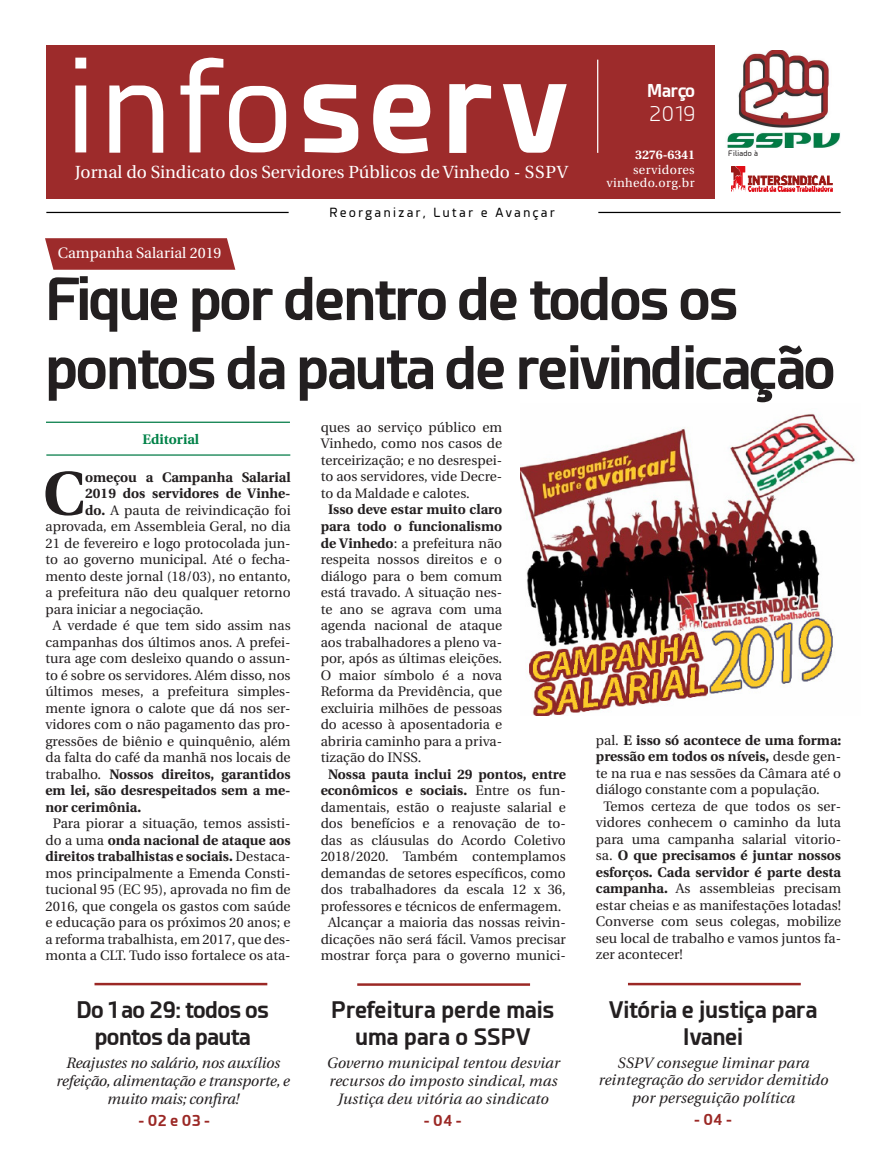
<style>
.page{position:relative;width:886px;height:1170px;background:#fff}
.page>*{position:absolute;margin:0;border:0;box-sizing:border-box;transform-origin:0 0}
.t1{font:125px "Esphimere";color:#fff}
.t2{font:700 61.5px "Heuristica";color:#231f20}
.t3{font:700 57.5px/69px "Esphimere";letter-spacing:-.03em;color:#231f20}
.t4{font:700 22.5px/27px "Esphimere";color:#231f20;text-align:center}
.t5{font:700 22.5px/27px "Esphimere";letter-spacing:-.02em;color:#231f20;text-align:center}
.t6{font:300 20px "Esphimere";color:#fff}
.t7{font:17.5px "Heuristica";color:#fff}
.t8{font:700 17.5px "Esphimere";letter-spacing:-.015em;color:#fff}
.t9{font:italic 15px/18px "Heuristica";letter-spacing:.01em;color:#231f20;text-align:center}
.t10{font:italic 15px/18px "Heuristica";letter-spacing:-.01em;color:#231f20;text-align:center}
.t11{font:15px "Heuristica";color:#fff}
.t12{font:700 15px "Esphimere";letter-spacing:.01em;color:#9b2825}
.t13{font:13.75px/16.5px "Heuristica";color:#231f20;text-align:justify}
.t14{font:700 13.75px "Heuristica";color:#231f20}
.t15{font:700 13.75px "Heuristica";color:#008248}
.t16{font:12.5px "Esphimere";letter-spacing:.2em;color:#000}
.t17{font:12.5px/12.5px "Heuristica";letter-spacing:.03em;color:#fff;text-align:right}
.t18{font:700 12.5px "Heuristica";letter-spacing:-.01em;color:#fff}
.t19{font:7.5px "Esphimere";letter-spacing:.03em;color:#231f20}
.s1{font-weight:700}
</style>
<div class="page">
<img style="left:521px;top:413px;width:336px;height:302px">
<img style="left:727px;top:50px;width:114px;height:98px">
<img style="left:731px;top:166px;width:101px;height:26px">
<hr style="left:46px;top:212px;width:243px;height:1px;background:#000">
<hr style="left:598px;top:212px;width:242px;height:1px;background:#000">
<hr style="left:46px;top:454px;width:244px;height:1px;background:#027b46">
<hr style="left:46px;top:421px;width:244px;height:2px;background:#027b46">
<hr style="left:94px;top:982px;width:173px;height:3px;background:#9b2825">
<hr style="left:357px;top:983px;width:173px;height:2px;background:#9b2825">
<hr style="left:628px;top:982px;width:173px;height:3px;background:#9b2825">
<div style="left:46px;top:45px;width:668px;height:153px;background:#9d2b2b"></div>
<svg style="left:45px;top:238px;width:190px;height:32px;background:#a23636"></svg>
<hr style="left:597px;top:60px;width:1px;height:93px;background:#fff">
<p class="t1" style="left:66px;top:37px;width:501px">info<span class="s1">serv</span></p>
<p class="t7" style="left:75px;top:158px;width:494px">Jornal do Sindicato dos Servidores Públicos de Vinhedo - SSPV</p>
<p class="t17" style="left:606px;top:164px;width:90px">servidores vinhedo.org.br</p>
<p class="t8" style="left:647px;top:80px;width:50px">Março</p>
<p class="t6" style="left:649px;top:102px;width:47px">2019</p>
<p class="t18" style="left:635px;top:145px;width:61px">3276-6341</p>
<p class="t11" style="left:58px;top:242px;width:165px">Campanha Salarial 2019</p>
<p class="t16" style="left:329px;top:205px;width:227px">Reorganizar, Lutar e Avançar</p>
<p class="t19" style="left:728px;top:149px;width:31px">Filiado à</p>
<p class="t3" style="left:45px;top:264px;width:792px">Fique por dentro de todos os pontos da pauta de reivindicação</p>
<p class="t15" style="left:143px;top:428px;width:58px">Editorial</p>
<p class="t2" style="left:43px;top:444px;width:44px">C</p>
<p class="t14" style="left:85px;top:466px;width:207px">omeçou a Campanha Salarial</p>
<p class="t14" style="left:85px;top:482px;width:207px">2019 dos servidores de Vinhe-</p>
<p class="t13" style="left:85px;top:502px;width:207px"><span class="s1">do.</span> A pauta de reivindicação foi</p>
<p class="t13" style="left:45px;top:518px;width:247px">aprovada, em Assembleia Geral, no dia</p>
<p class="t13" style="left:45px;top:535px;width:247px">21 de fevereiro e logo protocolada jun-</p>
<p class="t13" style="left:45px;top:551px;width:247px">to ao governo municipal. Até o fecha-</p>
<p class="t13" style="left:45px;top:568px;width:247px">mento deste jornal (18/03), no entanto,</p>
<p class="t13" style="left:45px;top:584px;width:247px">a prefeitura não deu qualquer retorno</p>
<p class="t13" style="left:45px;top:601px;width:160px">para iniciar a negociação.</p>
<p class="t13" style="left:45px;top:617px;width:247px;text-indent:8px">A verdade é que tem sido assim nas campanhas dos últimos anos. A prefei&shy;tura age com desleixo quando o assun&shy;to é sobre os servidores. Além disso, nos últimos meses, a prefeitura simples&shy;mente ignora o calote que dá nos ser&shy;vidores com o não pagamento das pro&shy;gressões de biênio e quinquênio, além da falta do café da manhã nos locais de trabalho. <span class="s1">Nossos direitos, garantidos em lei, são desrespeitados sem a me&shy;nor cerimônia.</span></p>
<p class="t13" style="left:45px;top:815px;width:247px;text-align:center">Para piorar a situação, temos assisti&shy;do a uma <span class="s1">onda nacional de ataque aos direitos trabalhistas e sociais.</span> Destaca&shy;mos principalmente a Emenda Consti&shy;tucional 95 (EC 95), aprovada no fim de 2016, que congela os gastos com saúde e educação para os próximos 20 anos; e a reforma trabalhista, em 2017, que des&shy;monta a CLT. Tudo isso fortalece os ata-</p>
<p class="t5" style="left:76px;top:996px;width:194px">Do 1 ao 29: todos os pontos da pauta</p>
<p class="t10" style="left:56px;top:1052px;width:235px">Reajustes no salário, nos auxílios refeição, alimentação e transporte, e muito mais; confira!</p>
<p class="t12" style="left:139px;top:1111px;width:73px">- 02 e 03 -</p>
<p class="t13" style="left:321px;top:419px;width:183px">ques ao serviço público em Vinhedo, como nos casos de terceirização; e no desrespei&shy;to aos servidores, vide Decre&shy;to da Maldade e calotes.</p>
<p class="t13" style="left:321px;top:501px;width:183px;text-indent:8px"><span class="s1">Isso deve estar muito claro para todo o funcionalismo de Vinhedo</span>: a prefeitura não respeita nossos direitos e o diálogo para o bem comum está travado. A situação nes&shy;te ano se agrava com uma agenda nacional de ataque aos trabalhadores a pleno va&shy;por, após as últimas eleições.<br>O maior símbolo é a nova Reforma da Previdência, que excluiria milhões de pessoas do acesso à aposentadoria e abriria caminho para a priva&shy;tização do INSS.</p>
<p class="t13" style="left:321px;top:765px;width:247px;text-align:center"><span class="s1">Nossa pauta inclui 29 pontos, entre econômicos e sociais.</span> Entre os fun&shy;damentais, estão o reajuste salarial e dos benefícios e a renovação de to&shy;das as cláusulas do Acordo Coletivo 2018/2020. Também contemplamos demandas de setores específicos, como dos trabalhadores da escala 12 x 36, professores e técnicos de enfermagem.</p>
<p class="t13" style="left:321px;top:914px;width:247px;text-align:center">Alcançar a maioria das nossas reivin&shy;dicações não será fácil. Vamos precisar mostrar força para o governo munici-</p>
<p class="t4" style="left:331px;top:996px;width:225px">Prefeitura perde mais uma para o SSPV</p>
<p class="t9" style="left:326px;top:1052px;width:234px">Governo municipal tentou desviar recursos do imposto sindical, mas<br>Justiça deu vitória ao sindicato</p>
<p class="t12" style="left:424px;top:1111px;width:39px">- 04 -</p>
<p class="t13" style="left:596px;top:731px;width:247px">pal. <span class="s1">E isso só acontece de uma forma: pressão em todos os níveis,</span> desde gen&shy;te na rua e nas sessões da Câmara até o diálogo constante com a população.</p>
<p class="t13" style="left:596px;top:797px;width:247px;text-indent:8px">Temos certeza de que todos os ser&shy;vidores conhecem o caminho da luta para uma campanha salarial vitorio&shy;sa. <span class="s1">O que precisamos é juntar nossos esforços. Cada servidor é parte desta campanha.</span> As assembleias precisam estar cheias e as manifestações lotadas!<br>Converse com seus colegas, mobilize seu local de trabalho e vamos juntos fa&shy;zer acontecer!</p>
<p class="t4" style="left:609px;top:996px;width:210px">Vitória e justiça para<br>Ivanei</p>
<p class="t9" style="left:598px;top:1053px;width:231px;line-height:17.5px">SSPV consegue liminar para reintegração do servidor demitido por perseguição política</p>
<p class="t12" style="left:694px;top:1110px;width:39px">- 04 -</p>
</div>
